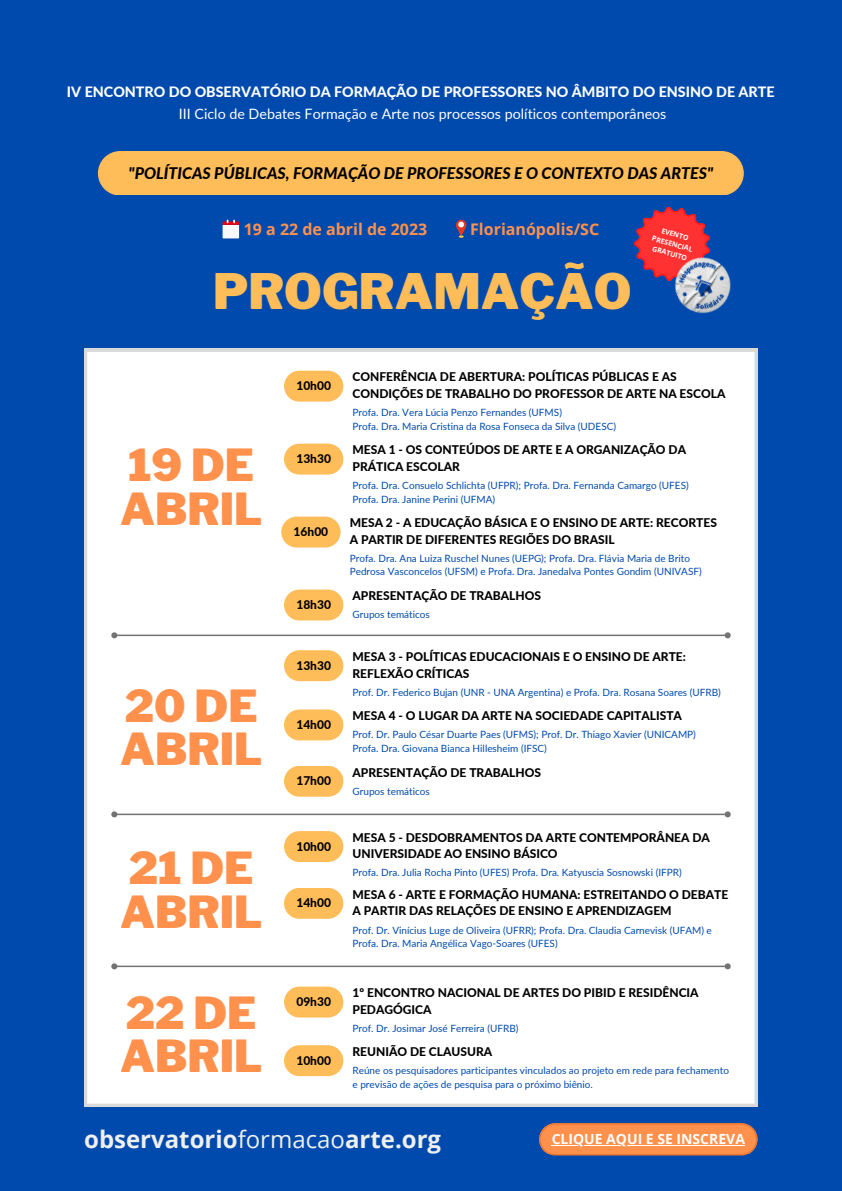
<style>
.page{position:relative;width:842px;height:1191px;background:#fff}
.page>*{position:absolute;margin:0;border:0;box-sizing:border-box;transform-origin:0 0}
.t1{font:900 48.4px "Libre Franklin";color:#ffbd59}
.t2{font:900 43.8px/43.8px "Libre Franklin";color:#ff914d}
.t3{font:700 24px "Open Sans";color:#efefef}
.t4{font:italic 800 16px "Lato";color:#000}
.t5{font:700 16px "Open Sans";color:#ff914d}
.t6{font:800 14.3px "Lato";color:#fff}
.t7{font:14.3px "Lato";color:#fff}
.t8{font:700 14px "Open Sans";color:#fff}
.t9{font:800 12px/16.5px "Lato";color:#000}
.t10{font:10px/13.5px "Lato";color:#004aad}
.t11{font:700 7px "Open Sans";color:#fff}
.s1{font-weight:400}
</style>
<div class="page">
<div style="left:0;top:0;width:842px;height:1190px;background:#004aad"></div>
<div style="left:98px;top:151px;width:646px;height:43px;background:#ffbd59"></div>
<div style="left:84px;top:349px;width:673px;height:757px;background:#fff"></div>
<hr style="left:117px;top:965px;width:608px;height:2px;background:#737373">
<svg style="left:110px;top:962px;width:8px;height:8px"></svg>
<svg style="left:723px;top:962px;width:9px;height:8px"></svg>
<hr style="left:117px;top:634px;width:608px;height:2px;background:#737373">
<svg style="left:110px;top:631px;width:8px;height:8px"></svg>
<svg style="left:723px;top:631px;width:9px;height:8px"></svg>
<hr style="left:117px;top:813px;width:608px;height:2px;background:#737373">
<svg style="left:110px;top:810px;width:8px;height:8px"></svg>
<svg style="left:723px;top:810px;width:9px;height:8px"></svg>
<div style="left:284px;top:370px;width:59px;height:31px;background:#ffbd59;border-radius:15px"></div>
<div style="left:284px;top:443px;width:59px;height:31px;background:#ffbd59;border-radius:15px"></div>
<div style="left:281px;top:516px;width:59px;height:31px;background:#ffbd59;border-radius:15px"></div>
<div style="left:284px;top:986px;width:59px;height:31px;background:#ffbd59;border-radius:15px"></div>
<div style="left:284px;top:1045px;width:59px;height:30px;background:#ffbd59;border-radius:15px"></div>
<div style="left:284px;top:831px;width:59px;height:30px;background:#ffbd59;border-radius:15px"></div>
<div style="left:284px;top:887px;width:59px;height:31px;background:#ffbd59;border-radius:15px"></div>
<div style="left:284px;top:589px;width:59px;height:31px;background:#ffbd59;border-radius:15px"></div>
<div style="left:284px;top:650px;width:59px;height:31px;background:#ffbd59;border-radius:15px"></div>
<div style="left:284px;top:709px;width:59px;height:31px;background:#ffbd59;border-radius:15px"></div>
<div style="left:284px;top:765px;width:59px;height:31px;background:#ffbd59;border-radius:15px"></div>
<svg style="left:539px;top:1123px;width:218px;height:32px;background:#f58f51"></svg>
<hr style="left:552px;top:1144px;width:193px;height:1px;background:#fff">
<svg style="left:634px;top:207px;width:75px;height:71px"></svg>
<svg style="left:456px;top:220px;width:10px;height:18px"></svg>
<svg style="left:223px;top:220px;width:16px;height:18px"></svg>
<img style="left:656px;top:236px;width:75px;height:78px">
<h3 class="t6" style="left:67px;top:83px;width:709px">IV ENCONTRO DO OBSERVATÓRIO DA FORMAÇÃO DE PROFESSORES NO ÂMBITO DO ENSINO DE ARTE</h3>
<h3 class="t7" style="left:179px;top:105px;width:489px">III Ciclo de Debates Formação e Arte nos processos políticos contemporâneos</h3>
<h3 class="t4" style="left:129px;top:163px;width:586px">"POLÍTICAS PÚBLICAS, FORMAÇÃO DE PROFESSORES E O CONTEXTO DAS ARTES"</h3>
<h3 class="t5" style="left:244px;top:217px;width:185px">19 a 22 de abril de 2023</h3>
<h3 class="t5" style="left:470px;top:217px;width:131px">Florianópolis/SC</h3>
<h1 class="t1" style="left:213px;top:262px;width:420px">PROGRAMAÇÃO</h1>
<p class="t11" style="left:663px;top:226px;width:29px;rotate:16deg">EVENTO</p>
<p class="t11" style="left:654px;top:243px;width:37px;rotate:16deg">GRATUITO</p>
<p class="t11" style="left:654px;top:233px;width:43px;rotate:16deg">PRESENCIAL</p>
<h2 class="t2" style="left:120px;top:443px;width:144px">19 DE<br>ABRIL</h2>
<h2 class="t2" style="left:120px;top:683px;width:144px">20 DE<br>ABRIL</h2>
<h2 class="t2" style="left:120px;top:846px;width:144px">21 DE<br>ABRIL</h2>
<h2 class="t2" style="left:120px;top:990px;width:144px">22 DE<br>ABRIL</h2>
<p class="t9" style="left:296px;top:377px;width:36px">10h00</p>
<p class="t9" style="left:296px;top:450px;width:36px">13h30</p>
<p class="t9" style="left:294px;top:523px;width:36px">16h00</p>
<p class="t9" style="left:296px;top:596px;width:36px">18h30</p>
<p class="t9" style="left:296px;top:656px;width:36px">13h30</p>
<p class="t9" style="left:296px;top:716px;width:36px">14h00</p>
<p class="t9" style="left:296px;top:772px;width:36px">17h00</p>
<p class="t9" style="left:296px;top:837px;width:36px">10h00</p>
<p class="t9" style="left:296px;top:894px;width:36px">14h00</p>
<p class="t9" style="left:296px;top:993px;width:36px">09h30</p>
<p class="t9" style="left:296px;top:1051px;width:36px">10h00</p>
<p class="t9" style="left:352px;top:368px;width:374px">CONFERÊNCIA DE ABERTURA: POLÍTICAS PÚBLICAS E AS<br>CONDIÇÕES DE TRABALHO DO PROFESSOR DE ARTE NA ESCOLA</p>
<p class="t10" style="left:352px;top:405px;width:265px">Profa. Dra. Vera Lúcia Penzo Fernandes (UFMS)<br>Profa. Dra. Maria Cristina da Rosa Fonseca da Silva (UDESC)</p>
<p class="t9" style="left:352px;top:441px;width:335px">MESA 1 - OS CONTEÚDOS DE ARTE E A ORGANIZAÇÃO DA<br>PRÁTICA ESCOLAR</p>
<p class="t10" style="left:352px;top:478px;width:338px">Profa. Dra. Consuelo Schlichta (UFPR); Profa. Dra. Fernanda Camargo (UFES)<br>Profa. Dra. Janine Perini (UFMA)</p>
<p class="t9" style="left:350px;top:514px;width:369px">MESA 2 - A EDUCAÇÃO BÁSICA E O ENSINO DE ARTE: RECORTES<br>A PARTIR DE DIFERENTES REGIÕES DO BRASIL</p>
<p class="t10" style="left:350px;top:551px;width:353px">Profa. Dra. Ana Luiza Ruschel Nunes (UEPG); Profa. Dra. Flávia Maria de Brito<br>Pedrosa Vasconcelos (UFSM) e Profa. Dra. Janedalva Pontes Gondim (UNIVASF)</p>
<p class="t9" style="left:352px;top:587px;width:190px">APRESENTAÇÃO DE TRABALHOS</p>
<p class="t10" style="left:352px;top:607px;width:79px">Grupos temáticos</p>
<p class="t9" style="left:352px;top:648px;width:335px">MESA 3 - POLÍTICAS EDUCACIONAIS E O ENSINO DE ARTE:<br>REFLEXÃO CRÍTICAS</p>
<p class="t10" style="left:352px;top:685px;width:370px">Prof. Dr. Federico Bujan (UNR - UNA Argentina) e Profa. Dra. Rosana Soares (UFRB)</p>
<p class="t9" style="left:352px;top:707px;width:331px">MESA 4 - O LUGAR DA ARTE NA SOCIEDADE CAPITALISTA</p>
<p class="t10" style="left:352px;top:727px;width:345px">Prof. Dr. Paulo César Duarte Paes (UFMS); Prof. Dr. Thiago Xavier (UNICAMP)<br>Profa. Dra. Giovana Bianca Hillesheim (IFSC)</p>
<p class="t9" style="left:352px;top:763px;width:190px">APRESENTAÇÃO DE TRABALHOS</p>
<p class="t10" style="left:352px;top:784px;width:79px">Grupos temáticos</p>
<p class="t9" style="left:352px;top:828px;width:359px">MESA 5 - DESDOBRAMENTOS DA ARTE CONTEMPORÂNEA DA<br>UNIVERSIDADE AO ENSINO BÁSICO</p>
<p class="t10" style="left:352px;top:865px;width:331px">Profa. Dra. Julia Rocha Pinto (UFES) Profa. Dra. Katyuscia Sosnowski (IFPR)</p>
<p class="t9" style="left:352px;top:885px;width:377px">MESA 6 - ARTE E FORMAÇÃO HUMANA: ESTREITANDO O DEBATE<br>A PARTIR DAS RELAÇÕES DE ENSINO E APRENDIZAGEM</p>
<p class="t10" style="left:352px;top:922px;width:361px">Prof. Dr. Vinícius Luge de Oliveira (UFRR); Profa. Dra. Claudia Carnevisk (UFAM) e<br>Profa. Dra. Maria Angélica Vago-Soares (UFES)</p>
<p class="t9" style="left:352px;top:984px;width:348px">1º ENCONTRO NACIONAL DE ARTES DO PIBID E RESIDÊNCIA<br>PEDAGÓGICA</p>
<p class="t10" style="left:352px;top:1021px;width:168px">Prof. Dr. Josimar José Ferreira (UFRB)</p>
<p class="t9" style="left:352px;top:1042px;width:141px">REUNIÃO DE CLAUSURA</p>
<p class="t10" style="left:352px;top:1063px;width:378px">Reúne os pesquisadores participantes vinculados ao projeto em rede para fechamento e previsão de ações de pesquisa para o próximo biênio.</p>
<h3 class="t3" style="left:84px;top:1121px;width:358px">observatorio<span class="s1">formacao</span>arte.org</h3>
<h3 class="t8" style="left:552px;top:1129px;width:195px">CLIQUE AQUI E SE INSCREVA</h3>
</div>
